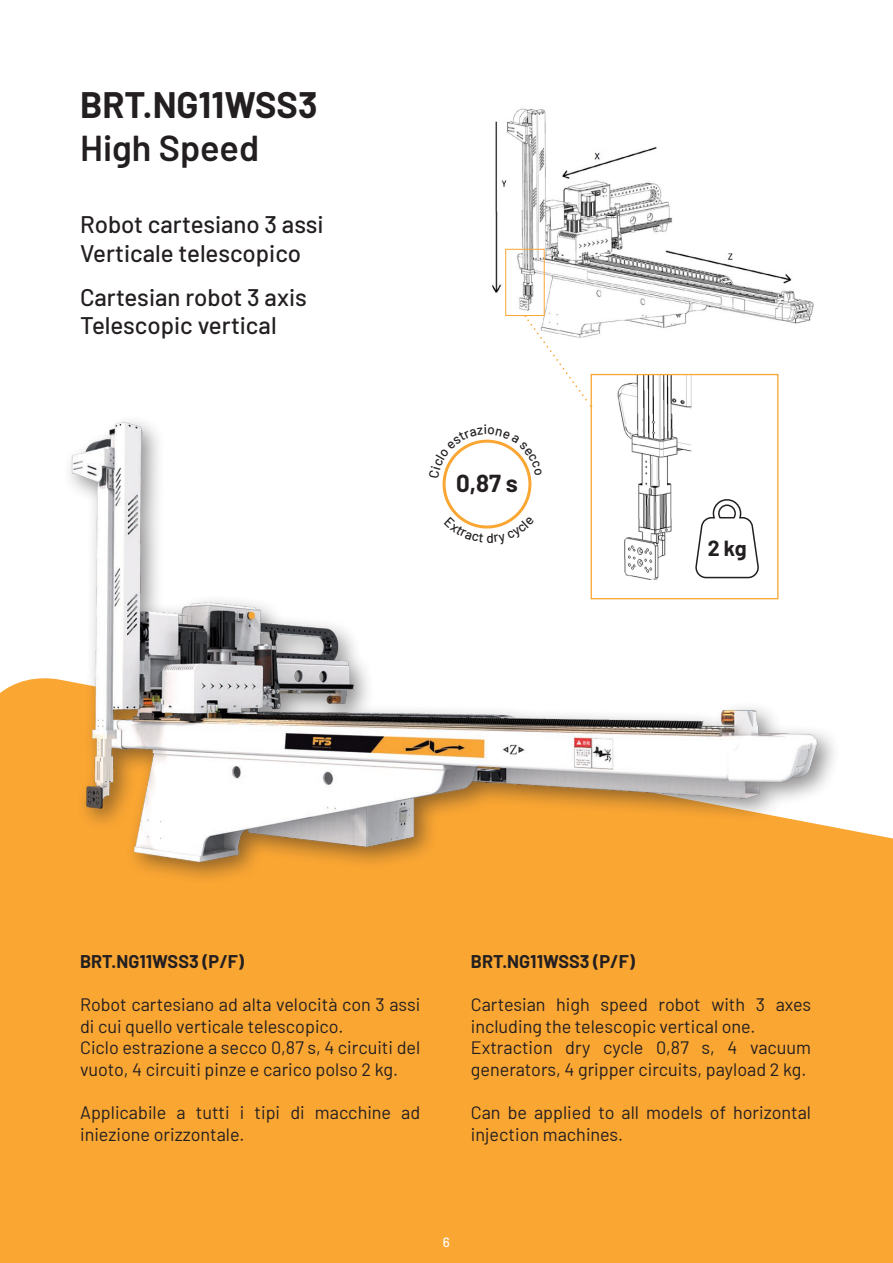
<style>
.page{position:relative;width:893px;height:1263px;background:#fff}
.page>*{position:absolute;margin:0;border:0;box-sizing:border-box;transform-origin:0 0}
.t1{font:700 36px "Barlow";color:#231f20}
.t2{font:600 36px "Barlow";color:#231f20}
.t3{font:500 24px "Barlow";color:#231f20}
.t4{font:700 24px "Barlow";color:#231f20}
.t5{font:700 21.3px "Barlow";color:#231f20}
.t6{font:18px/21.6px "Barlow";color:#231f20}
.t7{font:700 18px "Barlow";color:#231f20}
.t8{font:500 13.5px "Barlow";color:#fff}
</style>
<div class="page">
<div style="left:0;top:678px;width:893px;height:585px;background:#faa633"></div>
<img style="left:41px;top:387px;width:809px;height:528px">
<img style="left:491px;top:108px;width:323px;height:228px">
<img style="left:593px;top:376px;width:183px;height:212px">
<div style="left:591px;top:374px;width:187px;height:225px;border:1px solid #faa633"></div>
<div style="left:505px;top:249px;width:40px;height:67px;border:1px solid #faa633"></div>
<svg style="left:525px;top:315px;width:67px;height:92px"></svg>
<div style="left:680px;top:500px;width:87px;height:81px;background:#fff"></div>
<svg style="left:695px;top:497px;width:65px;height:82px"></svg>
<svg style="left:429px;top:425px;width:113px;height:53px"></svg>
<svg style="left:444px;top:517px;width:90px;height:27px"></svg>
<p class="t1" style="left:80px;top:78px;width:239px">BRT.NG11WSS3</p>
<p class="t2" style="left:80px;top:122px;width:181px">High Speed</p>
<p class="t3" style="left:80px;top:207px;width:245px">Robot cartesiano 3 assi</p>
<p class="t3" style="left:80px;top:236px;width:223px">Verticale telescopico</p>
<p class="t3" style="left:80px;top:280px;width:228px">Cartesian robot 3 axis</p>
<p class="t3" style="left:80px;top:308px;width:198px">Telescopic vertical</p>
<p class="t4" style="left:456px;top:465px;width:63px">0,87 s</p>
<p class="t5" style="left:708px;top:533px;width:40px">2 kg</p>
<p class="t7" style="left:80px;top:948px;width:166px">BRT.NG11WSS3 (P/F)</p>
<p class="t6" style="left:80px;top:992px;width:342px">Robot cartesiano ad alta velocità con 3 assi di cui quello verticale telescopico.</p>
<p class="t6" style="left:80px;top:1036px;width:342px">Ciclo estrazione a secco 0,87 s, 4 circuiti del vuoto, 4 circuiti pinze e carico polso 2 kg.</p>
<p class="t6" style="left:80px;top:1100px;width:342px">Applicabile a tutti i tipi di macchine ad iniezione orizzontale.</p>
<p class="t7" style="left:471px;top:948px;width:166px">BRT.NG11WSS3 (P/F)</p>
<p class="t6" style="left:471px;top:992px;width:342px">Cartesian high speed robot with 3 axes including the telescopic vertical one.</p>
<p class="t6" style="left:471px;top:1036px;width:342px">Extraction dry cycle 0,87 s, 4 vacuum generators, 4 gripper circuits, payload 2 kg.</p>
<p class="t6" style="left:471px;top:1100px;width:342px">Can be applied to all models of horizontal injection machines.</p>
<p class="t8" style="left:443px;top:1232px;width:9px">6</p>
</div>
